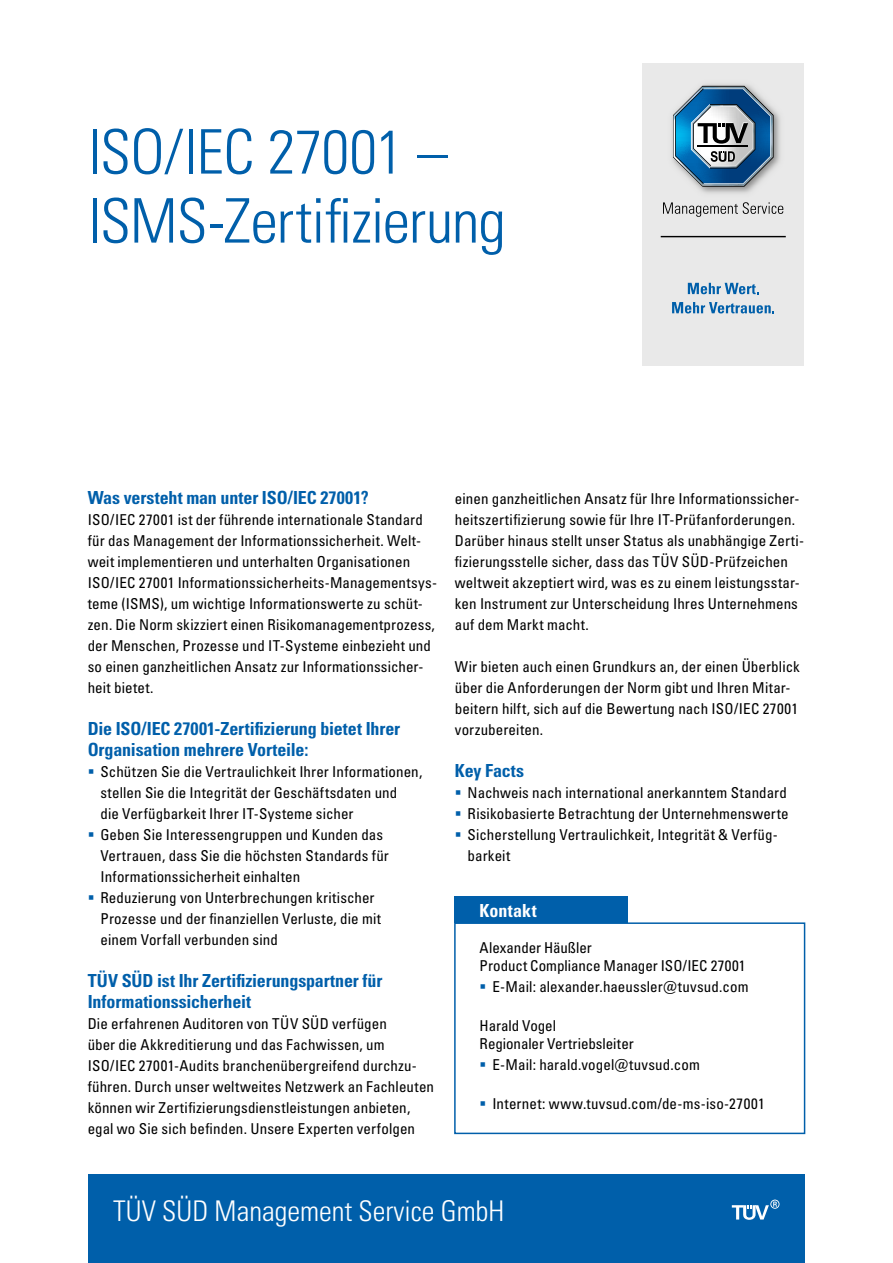
<style>
.page{position:relative;width:893px;height:1263px;background:#fff}
.page>*{position:absolute;margin:0;border:0;box-sizing:border-box;transform-origin:0 0}
.t1{font:61.5px/69px "Univers LTCYR 47 Light Cond";letter-spacing:-.015em;color:#005faa}
.t2{font:28.5px "Univers LTCYR 47 Light Cond";color:#fff}
.t3{font:18px/21px "Univers LTCYR 67 Bold Cond";letter-spacing:-.01em;color:#005faa}
.t4{font:18px "Univers LTCYR 67 Bold Cond";letter-spacing:.01em;color:#fff}
.t5{font:condensed 15px/21px "Univers LTCYR 57";letter-spacing:.005em;color:#000}
.s1{color:#005faa}
</style>
<div class="page">
<div style="left:88px;top:1174px;width:717px;height:89px;background:#005faa"></div>
<svg style="left:732px;top:1199px;width:47px;height:21px"></svg>
<div style="left:454px;top:922px;width:351px;height:212px;border:2px solid #005faa"></div>
<div style="left:454px;top:896px;width:173px;height:27px;background:#005faa"></div>
<div style="left:642px;top:63px;width:162px;height:303px;background:#e9e9e9"></div>
<hr style="left:661px;top:236px;width:125px;height:1px;background:#000">
<img style="left:672px;top:84px;width:108px;height:110px">
<svg style="left:673px;top:86px;width:101px;height:101px"></svg>
<svg style="left:688px;top:283px;width:70px;height:11px"></svg>
<svg style="left:672px;top:302px;width:102px;height:11px"></svg>
<svg style="left:663px;top:202px;width:120px;height:15px"></svg>
<h1 class="t1" style="left:88px;top:114px;width:420px">ISO/IEC 27001 –<br>ISMS-Zertifizierung</h1>
<p class="t3" style="left:88px;top:487px;width:282px">Was versteht man unter ISO/IEC 27001?</p>
<p class="t5" style="left:88px;top:509px;width:351px">ISO/IEC 27001 ist der führende internationale Standard für das Management der Informationssicherheit. Welt&shy;weit implementieren und unterhalten Organisationen ISO/IEC 27001 Informationssicherheits-Managementsys&shy;teme (ISMS), um wichtige Informationswerte zu schüt&shy;zen. Die Norm skizziert einen Risikomanagementprozess, der Menschen, Prozesse und IT-Systeme einbezieht und so einen ganzheitlichen Ansatz zur Informationssicher&shy;heit bietet.</p>
<p class="t3" style="left:88px;top:718px;width:314px">Die ISO/IEC 27001-Zertifizierung bietet Ihrer<br>Organisation mehrere Vorteile:</p>
<p class="t5" style="left:100px;top:761px;width:323px;text-indent:-13px"><span class="s1">▪</span> Schützen Sie die Vertraulichkeit Ihrer Informationen, stellen Sie die Integrität der Geschäftsdaten und<br>die Verfügbarkeit Ihrer IT-Systeme sicher</p>
<p class="t5" style="left:100px;top:824px;width:290px;text-indent:-13px"><span class="s1">▪</span> Geben Sie Interessengruppen und Kunden das<br>Vertrauen, dass Sie die höchsten Standards für<br>Informationssicherheit einhalten</p>
<p class="t5" style="left:100px;top:887px;width:282px;text-indent:-13px"><span class="s1">▪</span> Reduzierung von Unterbrechungen kritischer<br>Prozesse und der finanziellen Verluste, die mit einem Vorfall verbunden sind</p>
<p class="t3" style="left:88px;top:970px;width:296px">TÜV SÜD ist Ihr Zertifizierungspartner für<br>Informationssicherheit</p>
<p class="t5" style="left:88px;top:1013px;width:348px">Die erfahrenen Auditoren von TÜV SÜD verfügen<br>über die Akkreditierung und das Fachwissen, um ISO/IEC 27001-Audits branchenübergreifend durchzu&shy;führen. Durch unser weltweites Netzwerk an Fachleuten können wir Zertifizierungsdienstleistungen anbieten, egal wo Sie sich befinden. Unsere Experten verfolgen</p>
<p class="t5" style="left:455px;top:488px;width:351px">einen ganzheitlichen Ansatz für Ihre Informationssicher&shy;heitszertifizierung sowie für Ihre IT-Prüfanforderungen.<br>Darüber hinaus stellt unser Status als unabhängige Zerti&shy;fizierungsstelle sicher, dass das TÜV SÜD-Prüfzeichen weltweit akzeptiert wird, was es zu einem leistungsstar&shy;ken Instrument zur Unterscheidung Ihres Unternehmens auf dem Markt macht.</p>
<p class="t5" style="left:455px;top:656px;width:346px">Wir bieten auch einen Grundkurs an, der einen Überblick über die Anforderungen der Norm gibt und Ihren Mitar&shy;beitern hilft, sich auf die Bewertung nach ISO/IEC 27001 vorzubereiten.</p>
<p class="t3" style="left:455px;top:760px;width:71px">Key Facts</p>
<p class="t5" style="left:455px;top:782px;width:334px"><span class="s1">▪</span> Nachweis nach international anerkanntem Standard</p>
<p class="t5" style="left:455px;top:803px;width:335px"><span class="s1">▪</span> Risikobasierte Betrachtung der Unternehmenswerte</p>
<p class="t5" style="left:468px;top:824px;width:312px;text-indent:-13px"><span class="s1">▪</span> Sicherstellung Vertraulichkeit, Integrität &amp; Verfüg&shy;barkeit</p>
<p class="t4" style="left:480px;top:899px;width:59px">Kontakt</p>
<p class="t5" style="left:480px;top:938px;width:267px;line-height:18px">Alexander Häußler<br>Product Compliance Manager ISO/IEC 27001</p>
<p class="t5" style="left:480px;top:976px;width:270px"><span class="s1">▪</span> E-Mail: alexander.haeussler@tuvsud.com</p>
<p class="t5" style="left:480px;top:1016px;width:156px;line-height:18px">Harald Vogel<br>Regionaler Vertriebsleiter</p>
<p class="t5" style="left:480px;top:1054px;width:222px"><span class="s1">▪</span> E-Mail: harald.vogel@tuvsud.com</p>
<p class="t5" style="left:480px;top:1093px;width:287px"><span class="s1">▪</span> Internet: www.tuvsud.com/de-ms-iso-27001</p>
<h2 class="t2" style="left:113px;top:1192px;width:393px">TÜV SÜD Management Service GmbH</h2>
</div>
